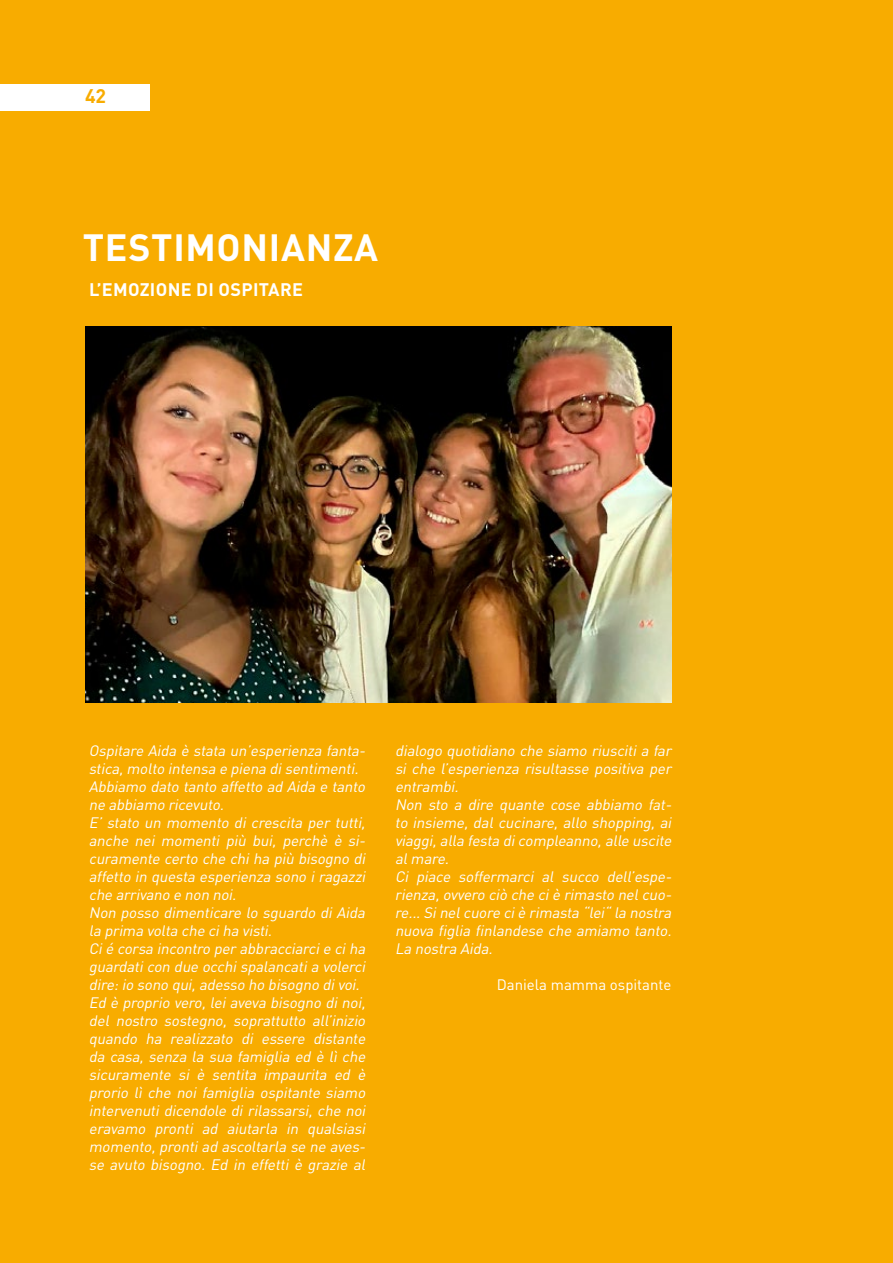
<style>
.page{position:relative;width:893px;height:1263px;background:#f8ac00}
.page>*{position:absolute;margin:0;border:0;box-sizing:border-box;transform-origin:0 0}
.t1{font:700 37.5px "DIN Pro";letter-spacing:.02em;color:#fff}
.t2{font:700 19.5px "DIN Pro";color:#f8ac00}
.t3{font:700 18px "DIN Pro";letter-spacing:.02em;color:#fff}
.t4{font:italic 15px/18px "DIN Pro";color:#fff}
.t5{font:15px "DIN Pro";color:#fff}
</style>
<div class="page">
<div style="left:0;top:84px;width:149px;height:26px;background:#fff"></div>
<img style="left:85px;top:326px;width:587px;height:377px">
<h2 class="t2" style="left:85px;top:80px;width:23px">42</h2>
<h1 class="t1" style="left:83px;top:216px;width:297px">TESTIMONIANZA</h1>
<p class="t3" style="left:89px;top:274px;width:216px">L’EMOZIONE DI OSPITARE</p>
<p class="t4" style="left:89px;top:741px;width:281px">Ospitare Aida è stata un’esperienza fanta&shy;stica,molto intensa e piena disentimenti.<br>Abbiamo dato tanto affetto ad Aida e tanto ne abbiamo ricevuto.<br>E’ stato un momento di crescita per tutti, anche nei momenti più bui, perchè è si&shy;curamente certo che chi ha più bisogno di affetto in questa esperienza sono iragazzi che arrivano e non noi.<br>Non posso dimenticare lo sguardo di Aida la prima volta che ciha visti.<br>Cié corsa incontro perabbracciarcie ciha guardaticon due occhispalancatia volerci dire:io sono qui,adesso ho bisogno divoi.<br>Ed è proprio vero, lei aveva bisogno di noi, del nostro sostegno, soprattutto all’inizio quando ha realizzato di essere distante da casa, senza la sua famiglia ed è lì che sicuramente si è sentita impaurita ed è prorio lì che noi famiglia ospitante siamo intervenuti dicendole di rilassarsi, che noi eravamo pronti ad aiutarla in qualsiasi momento,prontiad ascoltarla se ne aves&shy;se avuto bisogno. Ed in effetti è grazie al</p>
<p class="t4" style="left:395px;top:741px;width:281px">dialogo quotidiano che siamo riusciti a far si che l’esperienza risultasse positiva per entrambi.<br>Non sto a dire quante cose abbiamo fat&shy;to insieme, dal cucinare, allo shopping, ai viaggi,alla festa dicompleanno,alle uscite almare.<br>Ci piace soffermarci al succo dell’espe&shy;rienza,ovvero ciò che ciè rimasto nelcuo&shy;re...Sinelcuore ciè rimasta “lei“la nostra nuova figlia finlandese che amiamo tanto.<br>La nostra Aida.</p>
<p class="t5" style="left:497px;top:973px;width:176px">Daniela mamma ospitante</p>
</div>
